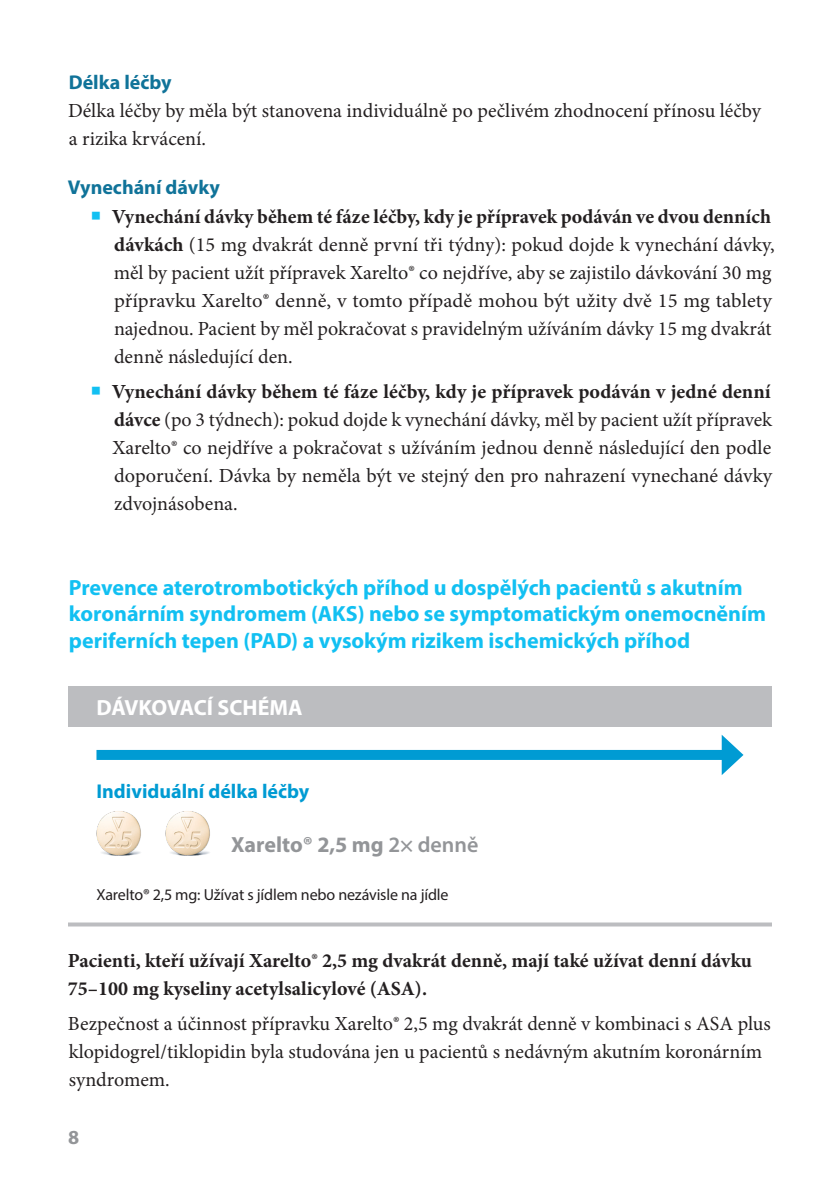
<style>
.page{position:relative;width:840px;height:1191px;background:#fff}
.page>*{position:absolute;margin:0;border:0;box-sizing:border-box;transform-origin:0 0}
.N-nadpis_02{font:700 22px/26.4px "Myriad Pro";color:#12c0f2}
.t1{font:700 22px "Myriad Pro";color:#939598}
.t2{font:700 22px "Myriad Pro";letter-spacing:-.005em;color:#fff}
.N-body{font:20px/28px "Minion Pro";color:#231f20}
.N-body-2{font:700 20px/28px "Minion Pro";color:#231f20}
.nadpis_03{font:700 20px "Myriad Pro";color:#107399}
.t3{font:700 20px "Myriad Pro";color:#009bd3}
.t4{font:700 20px "Myriad Pro";color:#939598}
.t5{font:16px "Myriad Pro";letter-spacing:-.01em;color:#231f20}
.s1{font-weight:700}
.s2{font-weight:600}
</style>
<div class="page">
<div style="left:68px;top:686px;width:703px;height:40px;background:#bcbdc0"></div>
<div style="left:96px;top:750px;width:633px;height:10px;background:#009bd3"></div>
<svg style="left:721px;top:734px;width:22px;height:41px"></svg>
<svg style="left:68px;top:922px;width:703px;height:4px;background:#c4c5c7"></svg>
<img style="left:96px;top:811px;width:45px;height:44px">
<img style="left:165px;top:811px;width:45px;height:44px">
<p class="nadpis_03" style="left:69px;top:69px;width:104px">Délka léčby</p>
<p class="N-body" style="left:68px;top:97px;width:694px">Délka léčby by měla být stanovena individuálně po pečlivém zhodnocení přínosu léčby a rizika krvácení.</p>
<p class="nadpis_03" style="left:68px;top:175px;width:153px">Vynechání dávky</p>
<p class="N-body" style="left:112px;top:202px;width:664px"><span class="s1">Vynechání dávky během té fáze léčby, kdy je přípravek podáván ve dvou denních dávkách</span> (15 mg dvakrát denně první tři týdny): pokud dojde k vynechání dávky, měl by pacient užít přípravek Xarelto® co nejdříve, aby se zajistilo dávkování 30 mg přípravku Xarelto® denně, v tomto případě mohou být užity dvě 15 mg tablety najednou. Pacient by měl pokračovat s pravidelným užíváním dávky 15 mg dvakrát denně následující den.</p>
<p class="N-body" style="left:112px;top:378px;width:661px;text-align:justify"><span class="s1">Vynechání dávky během té fáze léčby, kdy je přípravek podáván v jedné denní dávce</span> (po 3 týdnech): pokud dojde k vynechání dávky, měl by pacient užít přípravek Xarelto® co nejdříve a pokračovat s užíváním jednou denně následující den podle doporučení. Dávka by neměla být ve stejný den pro nahrazení vynechané dávky zdvojnásobena.</p>
<p class="N-nadpis_02" style="left:69px;top:573px;width:698px">Prevence aterotrombotických příhod u dospělých pacientů s akutním koronárním syndromem (AKS) nebo se symptomatickým onemocněním periferních tepen (PAD) a vysokým rizikem ischemických příhod</p>
<p class="t2" style="left:96px;top:693px;width:207px">DÁVKOVACÍ SCHÉMA</p>
<p class="t3" style="left:96px;top:778px;width:214px">Individuální délka léčby</p>
<p class="t1" style="left:231px;top:830px;width:248px">Xarelto® 2,5 mg <span class="s2">2× denně</span></p>
<p class="t5" style="left:96px;top:885px;width:353px">Xarelto® 2,5 mg: Užívat s jídlem nebo nezávisle na jídle</p>
<p class="N-body-2" style="left:68px;top:946px;width:685px">Pacienti, kteří užívají Xarelto® 2,5 mg dvakrát denně, mají také užívat denní dávku<br>75–100 mg kyseliny acetylsalicylové (ASA).</p>
<p class="N-body" style="left:68px;top:1009px;width:704px">Bezpečnost a účinnost přípravku Xarelto® 2,5 mg dvakrát denně v kombinaci s ASA plus klopidogrel/tiklopidin byla studována jen u pacientů s nedávným akutním koronárním syndromem.</p>
<p class="t4" style="left:68px;top:1123px;width:13px">8</p>
</div>
